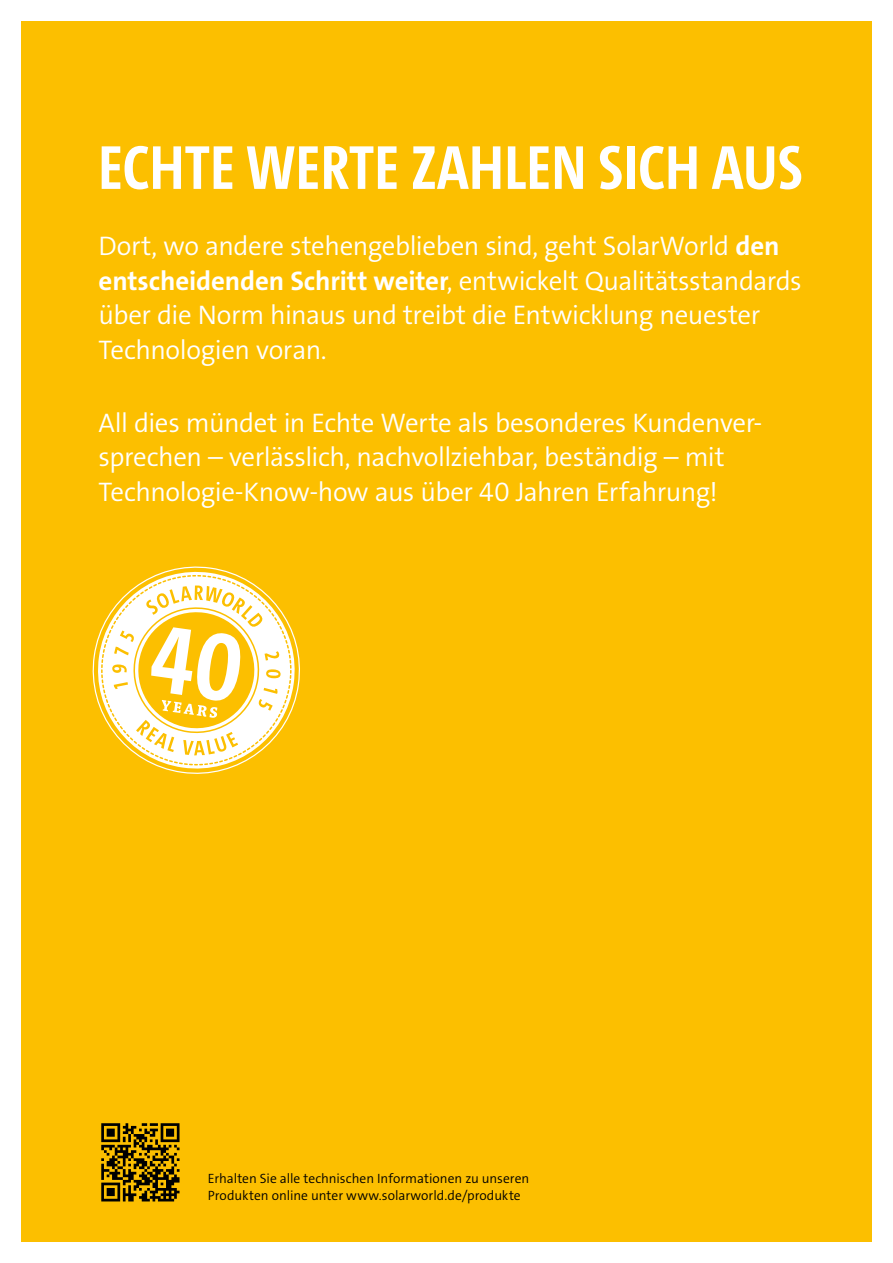
<style>
.page{position:relative;width:893px;height:1263px;background:#fff}
.page>*{position:absolute;margin:0;border:0;box-sizing:border-box;transform-origin:0 0}
.t1{font:700 63px "The Sans Cd LF7";letter-spacing:.01em;color:#fff}
.t2{font:27px/34.5px "The Sans LP4 Se Lig";letter-spacing:-.015em;color:#fff}
.t3{font:13.5px/16.5px "The Sans LP4 Se Lig";color:#000}
.s1{font-family:"The Sans LP7 Bld"}
</style>
<div class="page">
<div style="left:21px;top:21px;width:851px;height:1221px;background:#fcbf00"></div>
<svg style="left:92px;top:566px;width:208px;height:208px"></svg>
<svg style="left:101px;top:1123px;width:79px;height:78px"></svg>
<h1 class="t1" style="left:99px;top:127px;width:706px">ECHTE WERTE ZAHLEN SICH AUS</h1>
<p class="t2" style="left:99px;top:229px;width:705px">Dort, wo andere stehengeblieben sind, geht SolarWorld <span class="s1">den entscheidenden Schritt weiter</span>, entwickelt Qualitätsstandards über die Norm hinaus und treibt die Entwicklung neuester Technologien voran.</p>
<p class="t2" style="left:99px;top:406px;width:663px">All dies mündet in Echte Werte als besonderes Kundenver&shy;sprechen – verlässlich, nachvollziehbar, beständig – mit<br>Technologie-Know-how aus über 40 Jahren Erfahrung!</p>
<p class="t3" style="left:208px;top:1170px;width:323px">Erhalten Sie alle technischen Informationen zu unseren<br>Produkten online unter www.solarworld.de/produkte</p>
</div>
